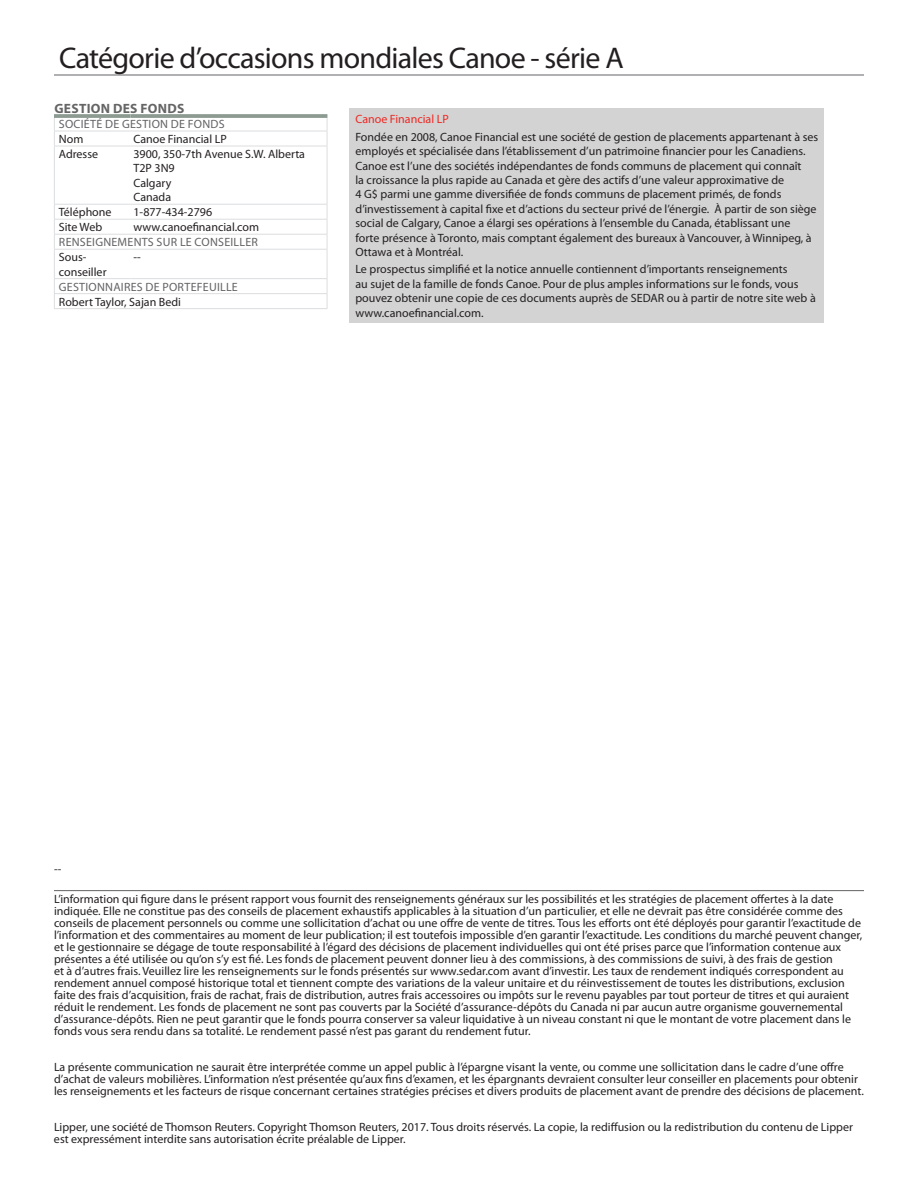
<style>
.page{position:relative;width:918px;height:1188px;background:#fff}
.page>*{position:absolute;margin:0;border:0;box-sizing:border-box;transform-origin:0 0}
.t1{font:30px "Myriad Pro";letter-spacing:-.025em;color:#231f20}
.t2{font:700 13.5px "Myriad Pro";letter-spacing:.02em;color:#656565}
.t3{font:12px/14.4px "Myriad Pro";color:#231f20}
.t4{font:12px "Myriad Pro";letter-spacing:.02em;color:#636366}
.t5{font:12px "Myriad Pro";color:#ee2823}
</style>
<div class="page">
<hr style="left:54px;top:890px;width:810px;height:1px;background:#636366">
<hr style="left:54px;top:75px;width:810px;height:1px;background:#636366">
<hr style="left:54px;top:131px;width:76px;height:1px;background:#dcdddf">
<svg style="left:54px;top:118px;width:1px;height:28px"></svg>
<hr style="left:130px;top:131px;width:197px;height:1px;background:#dcdddf">
<svg style="left:327px;top:118px;width:1px;height:28px"></svg>
<hr style="left:54px;top:146px;width:76px;height:1px;background:#dcdddf">
<hr style="left:54px;top:146px;width:1px;height:58px;background:#dcdddf">
<hr style="left:130px;top:146px;width:197px;height:1px;background:#dcdddf">
<hr style="left:327px;top:146px;width:1px;height:58px;background:#dcdddf">
<hr style="left:54px;top:204px;width:76px;height:1px;background:#dcdddf">
<hr style="left:130px;top:204px;width:197px;height:1px;background:#dcdddf">
<hr style="left:54px;top:219px;width:76px;height:1px;background:#dcdddf">
<hr style="left:130px;top:219px;width:197px;height:1px;background:#dcdddf">
<hr style="left:54px;top:234px;width:76px;height:1px;background:#dcdddf">
<hr style="left:130px;top:234px;width:197px;height:1px;background:#dcdddf">
<hr style="left:54px;top:249px;width:76px;height:1px;background:#dcdddf">
<hr style="left:130px;top:249px;width:197px;height:1px;background:#dcdddf">
<hr style="left:54px;top:278px;width:76px;height:1px;background:#dcdddf">
<hr style="left:130px;top:278px;width:197px;height:1px;background:#dcdddf">
<hr style="left:54px;top:293px;width:76px;height:1px;background:#dcdddf">
<svg style="left:54px;top:205px;width:1px;height:103px"></svg>
<hr style="left:130px;top:293px;width:197px;height:1px;background:#dcdddf">
<svg style="left:327px;top:205px;width:1px;height:103px"></svg>
<hr style="left:54px;top:308px;width:76px;height:1px;background:#dcdddf">
<hr style="left:130px;top:308px;width:197px;height:1px;background:#dcdddf">
<hr style="left:54px;top:114px;width:76px;height:4px;background:#8b9b92">
<hr style="left:130px;top:114px;width:197px;height:4px;background:#96a49c">
<div style="left:350px;top:108px;width:474px;height:214px;background:#d3d3d3"></div>
<h1 class="t1" style="left:59px;top:39px;width:566px">Catégorie d’occasions mondiales Canoe - série A</h1>
<p class="t2" style="left:55px;top:100px;width:131px">GESTION DES FONDS</p>
<p class="t4" style="left:59px;top:117px;width:167px">Société de gestion de fonds</p>
<p class="t3" style="left:59px;top:132px;width:26px">Nom</p>
<p class="t3" style="left:134px;top:132px;width:88px">Canoe Financial LP</p>
<p class="t3" style="left:59px;top:147px;width:41px">Adresse</p>
<p class="t3" style="left:134px;top:147px;width:173px">3900, 350-7th Avenue S.W. Alberta<br>T2P 3N9<br>Calgary<br>Canada</p>
<p class="t3" style="left:59px;top:205px;width:54px">Téléphone</p>
<p class="t3" style="left:134px;top:205px;width:80px">1-877-434-2796</p>
<p class="t3" style="left:59px;top:220px;width:45px">Site Web</p>
<p class="t3" style="left:134px;top:220px;width:127px">www.canoefinancial.com</p>
<p class="t4" style="left:59px;top:235px;width:201px">Renseignements sur le conseiller</p>
<p class="t3" style="left:59px;top:250px;width:49px">Sous&shy;conseiller</p>
<p class="t3" style="left:134px;top:250px;width:9px">--</p>
<p class="t4" style="left:59px;top:279px;width:180px">Gestionnaires de portefeuille</p>
<p class="t3" style="left:59px;top:294px;width:124px">Robert Taylor, Sajan Bedi</p>
<p class="t5" style="left:356px;top:112px;width:88px">Canoe Financial LP</p>
<p class="t3" style="left:356px;top:129px;width:464px">Fondée en 2008, Canoe Financial est une société de gestion de placements appartenant à ses employés et spécialisée dans l’établissement d’un patrimoine financier pour les Canadiens.<br>Canoe est l’une des sociétés indépendantes de fonds communs de placement qui connaît<br>la croissance la plus rapide au Canada et gère des actifs d’une valeur approximative de<br>4 G$ parmi une gamme diversifiée de fonds communs de placement primés, de fonds d’investissement à capital fixe et d’actions du secteur privé de l’énergie. À partir de son siège social de Calgary, Canoe a élargi ses opérations à l’ensemble du Canada, établissant une<br>forte présence à Toronto, mais comptant également des bureaux à Vancouver, à Winnipeg, à Ottawa et à Montréal.</p>
<p class="t3" style="left:356px;top:262px;width:462px">Le prospectus simplifié et la notice annuelle contiennent d’importants renseignements<br>au sujet de la famille de fonds Canoe. Pour de plus amples informations sur le fonds, vous pouvez obtenir une copie de ces documents auprès de SEDAR ou à partir de notre site web à www.canoefinancial.com.</p>
<p class="t3" style="left:54px;top:862px;width:9px">--</p>
<p class="t3" style="left:54px;top:893px;width:810px;line-height:12px">L’information qui figure dans le présent rapport vous fournit des renseignements généraux sur les possibilités et les stratégies de placement offertes à la date indiquée. Elle ne constitue pas des conseils de placement exhaustifs applicables à la situation d’un particulier, et elle ne devrait pas être considérée comme des conseils de placement personnels ou comme une sollicitation d’achat ou une offre de vente de titres. Tous les efforts ont été déployés pour garantir l’exactitude de l’information et des commentaires au moment de leur publication; il est toutefois impossible d’en garantir l’exactitude. Les conditions du marché peuvent changer, et le gestionnaire se dégage de toute responsabilité à l’égard des décisions de placement individuelles qui ont été prises parce que l’information contenue aux présentes a été utilisée ou qu’on s’y est fié. Les fonds de placement peuvent donner lieu à des commissions, à des commissions de suivi, à des frais de gestion<br>et à d’autres frais. Veuillez lire les renseignements sur le fonds présentés sur www.sedar.com avant d’investir. Les taux de rendement indiqués correspondent au rendement annuel composé historique total et tiennent compte des variations de la valeur unitaire et du réinvestissement de toutes les distributions, exclusion faite des frais d’acquisition, frais de rachat, frais de distribution, autres frais accessoires ou impôts sur le revenu payables par tout porteur de titres et qui auraient réduit le rendement. Les fonds de placement ne sont pas couverts par la Société d’assurance-dépôts du Canada ni par aucun autre organisme gouvernemental d’assurance-dépôts. Rien ne peut garantir que le fonds pourra conserver sa valeur liquidative à un niveau constant ni que le montant de votre placement dans le fonds vous sera rendu dans sa totalité. Le rendement passé n’est pas garant du rendement futur.</p>
<p class="t3" style="left:54px;top:1061px;width:812px;line-height:12px">La présente communication ne saurait être interprétée comme un appel public à l’épargne visant la vente, ou comme une sollicitation dans le cadre d’une offre d’achat de valeurs mobilières. L’information n’est présentée qu’aux fins d’examen, et les épargnants devraient consulter leur conseiller en placements pour obtenir les renseignements et les facteurs de risque concernant certaines stratégies précises et divers produits de placement avant de prendre des décisions de placement.</p>
<p class="t3" style="left:54px;top:1121px;width:801px;line-height:12px">Lipper, une société de Thomson Reuters. Copyright Thomson Reuters, 2017. Tous droits réservés. La copie, la rediffusion ou la redistribution du contenu de Lipper est expressément interdite sans autorisation écrite préalable de Lipper.</p>
</div>
